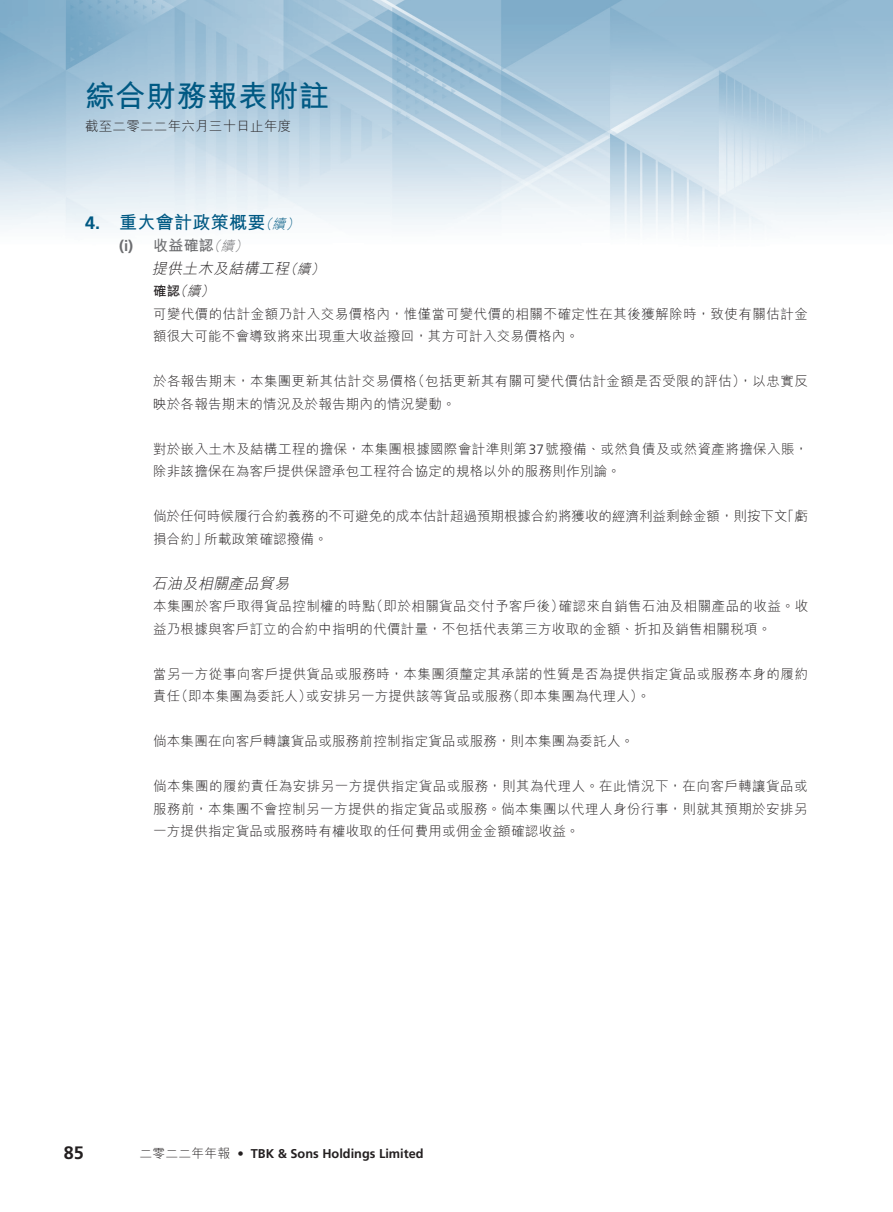
<style>
.page{position:relative;width:893px;height:1212px;background:#fff}
.page>*{position:absolute;margin:0;border:0;box-sizing:border-box;transform-origin:0 0}
.t1{font:700 30px "M Hei HK";letter-spacing:.02em;color:#005983}
._01_H1{font:700 18px "M Hei HK";letter-spacing:.02em;color:#005983}
.t2{font:700 18px "Frutiger LT Std";color:#231f20}
._01_H1-2{font:700 18px "Frutiger LT Std";color:#005983}
._03_H3{font:italic 300 15px "M Hei HK";color:#231f20}
._02_H2{font:700 15px "M Hei HK";color:#6c6d70}
._02_H2-2{font:700 15px "Frutiger LT Std";color:#6c6d70}
._00_txt{font:300 13.5px/22.5px "M Hei HK";letter-spacing:.02em;color:#231f20}
._00_txt-2{font:300 13.5px/22.5px "M Hei HK";color:#231f20}
._01_H1-3{font:italic 300 13.5px "M Hei HK";color:#005983}
._02_H2-3{font:italic 300 13.5px "M Hei HK";color:#6c6d70}
._03_H3-2{font:italic 300 13.5px "M Hei HK";color:#231f20}
._04_H4{font:italic 300 13.5px "M Hei HK";color:#231f20}
._04_H4-2{font:700 13.5px "M Hei HK";color:#231f20}
.t3{font:700 12.75px "Frutiger LT Std";color:#231f20}
.t4{font:300 12.75px "M Hei HK";letter-spacing:.02em;color:#231f20}
.t5{font:300 12.75px "Frutiger LT Std";color:#231f20}
.s1{font-family:"Frutiger LT Std"}
</style>
<div class="page">
<img style="left:0;top:0;width:893px;height:232px">
<h1 class="t1" style="left:85px;top:74px;width:246px">綜合財務報表附註</h1>
<p class="_00_txt" style="left:85px;top:114px;width:208px">截至二零二二年六月三十日止年度</p>
<p class="_01_H1-2" style="left:85px;top:212px;width:17px">4.</p>
<p class="_01_H1" style="left:119px;top:209px;width:148px">重大會計政策概要</p>
<p class="_01_H1-3" style="left:272px;top:217px;width:18px">續</p>
<p class="_01_H1-3" style="left:259px;top:217px;width:18px">（</p>
<p class="_01_H1-3" style="left:286px;top:217px;width:18px">(</p>
<p class="_02_H2-2" style="left:119px;top:237px;width:16px">)i(</p>
<p class="_02_H2" style="left:153px;top:235px;width:62px">收益確認</p>
<p class="_02_H2-3" style="left:221px;top:239px;width:18px">續</p>
<p class="_02_H2-3" style="left:207px;top:239px;width:18px">（</p>
<p class="_02_H2-3" style="left:234px;top:239px;width:18px">(</p>
<p class="_03_H3" style="left:152px;top:260px;width:142px">提供土木及結構工程</p>
<p class="_04_H4" style="left:201px;top:284px;width:18px">(</p>
<p class="_03_H3-2" style="left:297px;top:262px;width:18px">續</p>
<p class="_03_H3-2" style="left:284px;top:262px;width:18px">（</p>
<p class="_03_H3-2" style="left:311px;top:262px;width:18px">(</p>
<p class="_04_H4" style="left:187px;top:284px;width:18px">續</p>
<p class="_04_H4" style="left:174px;top:284px;width:18px">（</p>
<p class="_04_H4-2" style="left:153px;top:281px;width:29px">確認</p>
<p class="_00_txt" style="left:153px;top:302px;width:656px">可變代價的估計金額乃計入交易價格內，惟僅當可變代價的相關不確定性在其後獲解除時，致使有關估計金額很大可能不會導致將來出現重大收益撥回，其方可計入交易價格內。</p>
<p class="_00_txt" style="left:411px;top:370px;width:398px">（包括更新其有關可變代價估計金額是否受限的評估，）以忠實反</p>
<p class="_00_txt" style="left:153px;top:370px;width:304px">於各報告期末，本集團更新其估計交易價格<br>映於各報告期末的情況及於報告期內的情況變動。</p>
<p class="_00_txt" style="left:153px;top:437px;width:656px">對於嵌入土木及結構工程的擔保，本集團根據國際會計準則第<span class="s1">37</span>號撥備、或然負債及或然資產將擔保入賬，除非該擔保在為客戶提供保證承包工程符合協定的規格以外的服務則作別論。</p>
<p class="_00_txt" style="left:781px;top:505px;width:28px">「虧</p>
<p class="_00_txt-2" style="left:204px;top:505px;width:585px;text-indent:-51px">倘於任何時候履行合約義務的不可避免的成本估計超過預期根據合約將獲收的經濟利益剩餘金額，則按下文所載政策確認撥備。</p>
<p class="_00_txt" style="left:153px;top:527px;width:56px">損合約」</p>
<p class="_03_H3" style="left:152px;top:575px;width:142px">石油及相關產品貿易</p>
<p class="_00_txt" style="left:370px;top:595px;width:196px">（即於相關貨品交付予客戶後）</p>
<p class="_00_txt" style="left:153px;top:595px;width:620px">本集團於客戶取得貨品控制權的時點<br>益乃根據與客戶訂立的合約中指明的代價計量，不包括代表第三方收取的金額、折扣及銷售相關稅項。</p>
<p class="_00_txt" style="left:506px;top:662px;width:303px;text-indent:-353px">當另一方從事向客戶提供貨品或服務時，本集團須釐定其承諾的性質是否為提供指定貨品或服務本身的履約（即本集團為代理人。(</p>
<p class="_00_txt" style="left:558px;top:595px;width:251px">確認來自銷售石油及相關產品的收益。收</p>
<p class="_00_txt" style="left:175px;top:685px;width:138px">（即本集團為委託人）</p>
<p class="_00_txt" style="left:153px;top:685px;width:29px">責任</p>
<p class="_00_txt" style="left:153px;top:730px;width:482px">倘本集團在向客戶轉讓貨品或服務前控制指定貨品或服務，則本集團為委託人。</p>
<p class="_00_txt" style="left:153px;top:775px;width:656px;text-align:justify">倘本集團的履約責任為安排另一方提供指定貨品或服務，則其為代理人。在此情況下，在向客戶轉讓貨品或服務前，本集團不會控制另一方提供的指定貨品或服務。倘本集團以代理人身份行事，則就其預期於安排另一方提供指定貨品或服務時有權收取的任何費用或佣金金額確認收益。</p>
<p class="_00_txt" style="left:306px;top:685px;width:208px">或安排另一方提供該等貨品或服務</p>
<h2 class="t2" style="left:64px;top:1142px;width:22px">85</h2>
<p class="t4" style="left:139px;top:1147px;width:92px">二零二二年年報</p>
<p class="t5" style="left:237px;top:1146px;width:8px">•</p>
<p class="t3" style="left:251px;top:1146px;width:174px">TBK &amp; Sons Holdings Limited</p>
</div>
